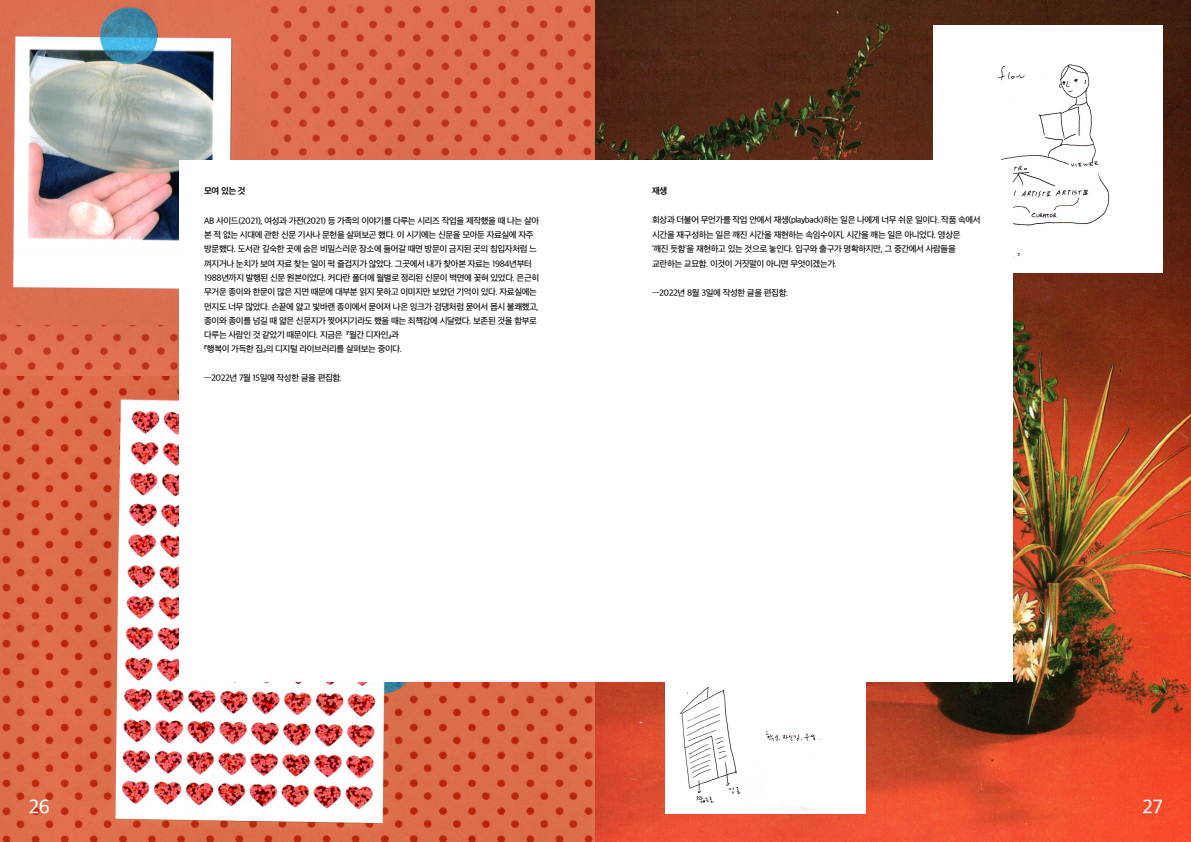
<style>
.page{position:relative;width:1191px;height:842px;background:#fff}
.page>*{position:absolute;margin:0;border:0;box-sizing:border-box;transform-origin:0 0}
.t1{font:500 20px "Apple SD Gothic Neo";color:#fff}
.t2{font:500 9px/14.3px "Apple SD Gothic Neo";letter-spacing:-.04em;color:#000}
.t3{font:700 9px "Apple SD Gothic Neo";color:#000}
</style>
<div class="page">
<img style="left:0;top:0;width:595px;height:376px">
<img style="left:0;top:0;width:268px;height:324px">
<img style="left:0;top:376px;width:595px;height:466px">
<img style="left:595px;top:0;width:596px;height:842px">
<img style="left:933px;top:26px;width:229px;height:246px">
<img style="left:665px;top:682px;width:200px;height:131px">
<div style="left:179px;top:160px;width:416px;height:522px;background:#fff"></div>
<div style="left:587px;top:160px;width:425px;height:522px;background:#fff"></div>
<p class="t3" style="left:204px;top:186px;width:43px">모여 있는 것</p>
<p class="t2" style="left:204px;top:214px;width:337px">AB 사이드(2021), 여성과 가전(2021) 등 가족의 이야기를 다루는 시리즈 작업을 제작했을 때 나는 살아 본 적 없는 시대에 관한 신문 기사나 문헌을 살펴보곤 했다. 이 시기에는 신문을 모아둔 자료실에 자주 방문했다. 도서관 깊숙한 곳에 숨은 비밀스러운 장소에 들어갈 때면 방문이 금지된 곳의 침입자처럼 느 껴지거나 눈치가 보여 자료 찾는 일이 퍽 즐겁지가 않았다. 그곳에서 내가 찾아본 자료는 1984년부터 1988년까지 발행된 신문 원본이었다. 커다란 폴더에 월별로 정리된 신문이 벽면에 꽂혀 있었다. 은근히 무거운 종이와 한문이 많은 지면 때문에 대부분 읽지 못하고 이미지만 보았던 기억이 있다. 자료실에는 먼지도 너무 많았다. 손끝에 얇고 빛바랜 종이에서 묻어져 나온 잉크가 검댕처럼 묻어서 몹시 불쾌했고, 종이와 종이를 넘길 때 얇은 신문지가 찢어지기라도 했을 때는 죄책감에 시달렸다. 보존된 것을 함부로 다루는 사람인 것 같았기 때문이다. 지금은 『월간 디자인』과<br>『행복이 가득한 집』의 디지털 라이브러리를 살펴보는 중이다.</p>
<p class="t2" style="left:204px;top:371px;width:139px">―2022년 7월 15일에 작성한 글을 편집함.</p>
<p class="t3" style="left:652px;top:186px;width:17px">재생</p>
<p class="t2" style="left:652px;top:213px;width:330px">회상과 더불어 무언가를 작업 안에서 재생(playback)하는 일은 나에게 너무 쉬운 일이다. 작품 속에서 시간을 재구성하는 일은 깨진 시간을 재현하는 속임수이지, 시간을 깨는 일은 아니었다. 영상은<br>‘깨진 듯함’을 재현하고 있는 것으로 놓인다. 입구와 출구가 명확하지만, 그 중간에서 사람들을 교란하는 교묘함. 이것이 거짓말이 아니면 무엇이겠는가.</p>
<p class="t2" style="left:652px;top:286px;width:138px">—2022년 8월 3일에 작성한 글을 편집함.</p>
<h1 class="t1" style="left:28px;top:796px;width:23px">26</h1>
<h1 class="t1" style="left:1142px;top:796px;width:22px">27</h1>
</div>
